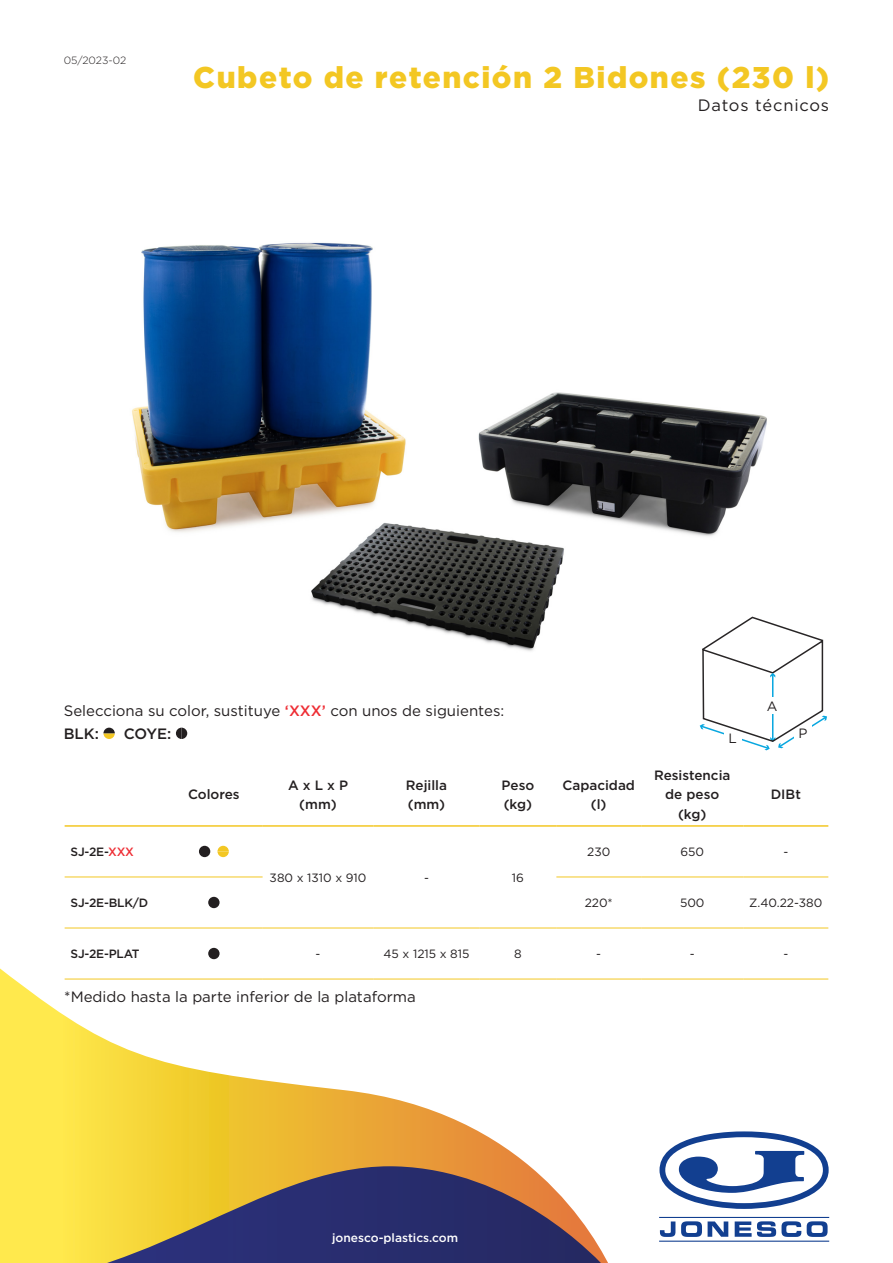
<style>
.page{position:relative;width:893px;height:1263px;background:#fff}
.page>*{position:absolute;margin:0;border:0;box-sizing:border-box;transform-origin:0 0}
.t1{font:900 30px "Gotham";letter-spacing:.05em;color:#f3c723}
.t2{font:16.5px "Gotham";letter-spacing:.05em;color:#231f20}
.t3{font:15px "Gotham";color:#231f20}
.t4{font:500 15px "Gotham";color:#231f20}
.Table_Header{font:500 13.5px/19.5px "Gotham";color:#231f20;text-align:center}
.t5{font:13.5px "Gotham";color:#231f20}
.Table_Body{font:12px "Gotham";color:#231f20}
.Table_Part{font:500 12px "Gotham";letter-spacing:-.02em;color:#231f20}
.t6{font:500 12px "Gotham";color:#fff}
.t7{font:300 10.5px "Gotham";color:#231f20}
.s1{font-weight:500;color:#ee2d34}
.s2{color:#ee2d34}
</style>
<div class="page">
<svg style="left:0;top:968px;width:530px;height:295px"></svg>
<svg style="left:62px;top:1166px;width:546px;height:97px;background:#817261"></svg>
<svg style="left:659px;top:1131px;width:170px;height:111px"></svg>
<img style="left:478px;top:392px;width:289px;height:144px">
<img style="left:132px;top:242px;width:274px;height:290px">
<img style="left:301px;top:522px;width:285px;height:129px">
<svg style="left:65px;top:845px;width:763px;height:134px"></svg>
<hr style="left:65px;top:825px;width:100px;height:2px;background:#f3c723">
<hr style="left:165px;top:825px;width:98px;height:2px;background:#f3c723">
<hr style="left:263px;top:825px;width:110px;height:2px;background:#f3c723">
<hr style="left:373px;top:825px;width:107px;height:2px;background:#f3c723">
<hr style="left:480px;top:825px;width:76px;height:2px;background:#f3c723">
<hr style="left:556px;top:825px;width:85px;height:2px;background:#f3c723">
<hr style="left:641px;top:825px;width:102px;height:2px;background:#f3c723">
<hr style="left:743px;top:825px;width:85px;height:2px;background:#f3c723">
<hr style="left:65px;top:877px;width:100px;height:1px;background:#f3c723">
<hr style="left:165px;top:877px;width:98px;height:1px;background:#f3c723">
<hr style="left:556px;top:877px;width:85px;height:1px;background:#f3c723">
<hr style="left:641px;top:877px;width:102px;height:1px;background:#f3c723">
<hr style="left:743px;top:877px;width:85px;height:1px;background:#f3c723">
<hr style="left:65px;top:928px;width:100px;height:1px;background:#f3c723">
<hr style="left:165px;top:928px;width:98px;height:1px;background:#f3c723">
<hr style="left:263px;top:928px;width:110px;height:1px;background:#f3c723">
<hr style="left:373px;top:928px;width:107px;height:1px;background:#f3c723">
<hr style="left:480px;top:928px;width:76px;height:1px;background:#f3c723">
<hr style="left:556px;top:928px;width:85px;height:1px;background:#f3c723">
<hr style="left:641px;top:928px;width:102px;height:1px;background:#f3c723">
<hr style="left:743px;top:928px;width:85px;height:1px;background:#f3c723">
<hr style="left:65px;top:979px;width:100px;height:1px;background:#f3c723">
<hr style="left:165px;top:979px;width:98px;height:1px;background:#f3c723">
<hr style="left:263px;top:979px;width:110px;height:1px;background:#f3c723">
<hr style="left:373px;top:979px;width:107px;height:1px;background:#f3c723">
<hr style="left:480px;top:979px;width:76px;height:1px;background:#f3c723">
<hr style="left:556px;top:979px;width:85px;height:1px;background:#f3c723">
<hr style="left:641px;top:979px;width:102px;height:1px;background:#f3c723">
<hr style="left:743px;top:979px;width:85px;height:1px;background:#f3c723">
<div style="left:199px;top:846px;width:11px;height:11px;background:#231f20;border-radius:50%"></div>
<svg style="left:217px;top:846px;width:12px;height:11px"></svg>
<div style="left:208px;top:897px;width:12px;height:11px;background:#231f20;border-radius:50%"></div>
<div style="left:208px;top:948px;width:12px;height:11px;background:#231f20;border-radius:50%"></div>
<svg style="left:699px;top:616px;width:128px;height:134px"></svg>
<div style="left:763px;top:697px;width:18px;height:17px;background:#fff"></div>
<svg style="left:103px;top:728px;width:12px;height:11px"></svg>
<svg style="left:176px;top:728px;width:11px;height:11px"></svg>
<p class="t7" style="left:64px;top:53px;width:64px">05/2023-02</p>
<h1 class="t1" style="left:193px;top:56px;width:637px">Cubeto de retención 2 Bidones (230 l)</h1>
<p class="t2" style="left:698px;top:95px;width:133px">Datos técnicos</p>
<p class="t3" style="left:64px;top:701px;width:442px">Selecciona su color, sustituye <span class="s1">‘XXX’</span> con unos de siguientes:</p>
<p class="t4" style="left:64px;top:724px;width:37px">BLK:</p>
<p class="t4" style="left:124px;top:724px;width:49px">COYE:</p>
<p class="t5" style="left:729px;top:730px;width:10px">L</p>
<p class="t5" style="left:767px;top:697px;width:12px">A</p>
<p class="t5" style="left:798px;top:725px;width:11px">P</p>
<p class="Table_Header" style="left:188px;top:785px;width:53px">Colores</p>
<p class="Table_Header" style="left:288px;top:775px;width:61px">A x L x P</p>
<p class="Table_Header" style="left:299px;top:794px;width:39px">(mm)</p>
<p class="Table_Header" style="left:406px;top:775px;width:43px">Rejilla</p>
<p class="Table_Header" style="left:408px;top:794px;width:39px">(mm)</p>
<p class="Table_Header" style="left:502px;top:775px;width:34px">Peso</p>
<p class="Table_Header" style="left:504px;top:794px;width:30px">(kg)</p>
<p class="Table_Header" style="left:562px;top:775px;width:74px">Capacidad</p>
<p class="Table_Header" style="left:591px;top:794px;width:17px">(l)</p>
<p class="Table_Header" style="left:654px;top:765px;width:78px">Resistencia de peso</p>
<p class="Table_Header" style="left:678px;top:804px;width:30px">(kg)</p>
<p class="Table_Header" style="left:771px;top:785px;width:32px">DIBt</p>
<p class="Table_Part" style="left:71px;top:844px;width:65px">SJ-2E-<span class="s2">XXX</span></p>
<p class="Table_Body" style="left:587px;top:844px;width:25px">230</p>
<p class="Table_Body" style="left:680px;top:844px;width:25px">650</p>
<p class="Table_Body" style="left:783px;top:844px;width:6px">-</p>
<p class="Table_Body" style="left:270px;top:870px;width:98px">380 x 1310 x 910</p>
<p class="Table_Body" style="left:424px;top:870px;width:6px">-</p>
<p class="Table_Body" style="left:512px;top:870px;width:14px">16</p>
<p class="Table_Part" style="left:71px;top:895px;width:79px">SJ-2E-BLK/D</p>
<p class="Table_Body" style="left:585px;top:895px;width:30px">220*</p>
<p class="Table_Body" style="left:680px;top:895px;width:26px">500</p>
<p class="Table_Body" style="left:749px;top:895px;width:75px">Z.40.22-380</p>
<p class="Table_Part" style="left:71px;top:946px;width:71px">SJ-2E-PLAT</p>
<p class="Table_Body" style="left:316px;top:946px;width:6px">-</p>
<p class="Table_Body" style="left:384px;top:946px;width:87px">45 x 1215 x 815</p>
<p class="Table_Body" style="left:514px;top:946px;width:9px">8</p>
<p class="Table_Body" style="left:596px;top:946px;width:6px">-</p>
<p class="Table_Body" style="left:690px;top:946px;width:6px">-</p>
<p class="Table_Body" style="left:783px;top:946px;width:6px">-</p>
<p class="t3" style="left:64px;top:987px;width:353px">*Medido hasta la parte inferior de la plataforma</p>
<p class="t6" style="left:332px;top:1229px;width:128px">jonesco-plastics.com</p>
</div>
